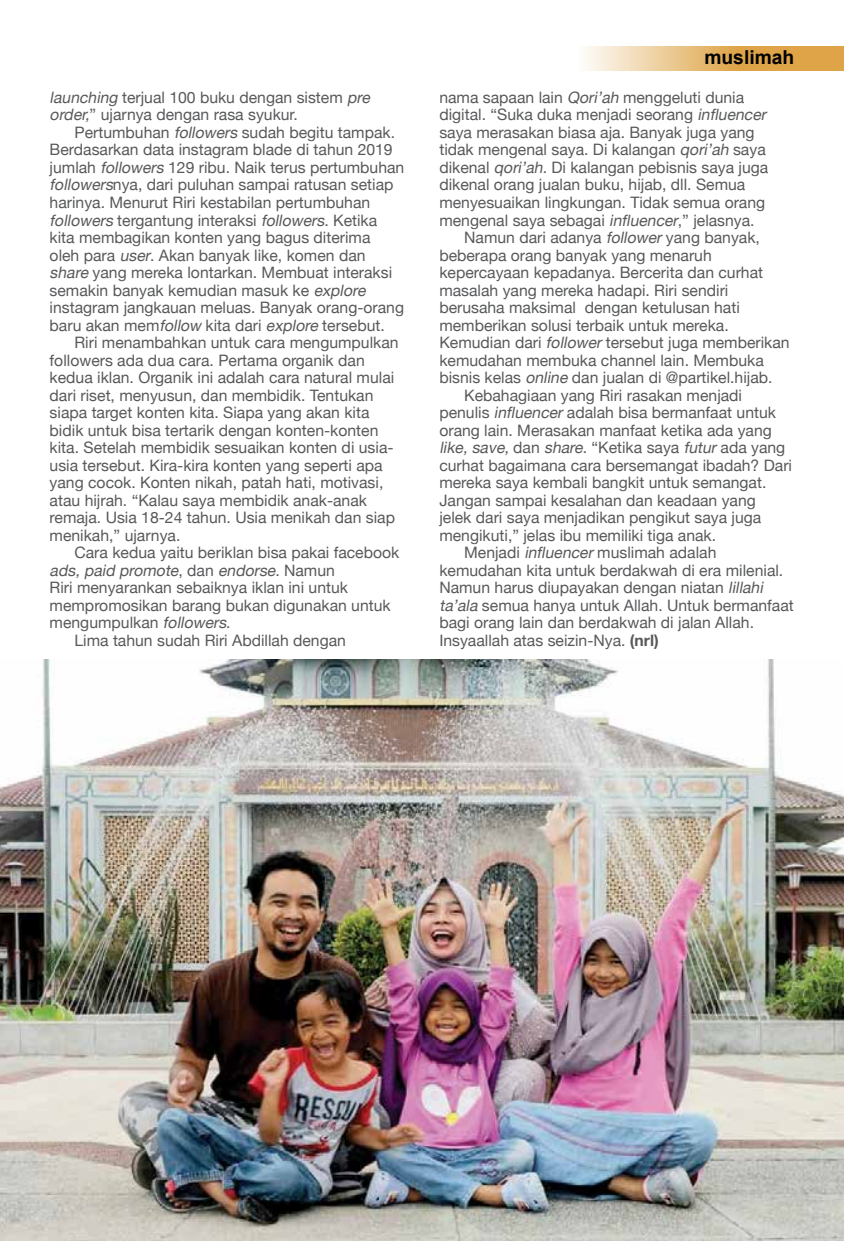
<style>
.page{position:relative;width:844px;height:1241px;background:#fff}
.page>*{position:absolute;margin:0;border:0;box-sizing:border-box;transform-origin:0 0}
.t1{font:700 19.25px "Arial";color:#000}
.t2{font:15.75px/17.5px "Helvetica Neue";color:#58595b}
.t3{font:italic 15.75px "Helvetica Neue";color:#58595b}
.s1{font-style:italic}
.s2{font-style:normal}
.s3{font-weight:700}
</style>
<div class="page">
<svg style="left:586px;top:46px;width:257px;height:25px;background:#e6bd79"></svg>
<img style="left:0;top:659px;width:843px;height:581px">
<p class="t2" style="left:50px;top:88px;width:325px"><span class="s1">launching</span> terjual 100 buku dengan sistem <span class="s1">pre order,</span>” ujarnya dengan rasa syukur.</p>
<p class="t2" style="left:50px;top:123px;width:356px;text-indent:25px">Pertumbuhan <span class="s1">followers</span> sudah begitu tampak.<br>Berdasarkan data instagram blade di tahun 2019 jumlah <span class="s1">followers</span> 129 ribu. Naik terus pertumbuhan <span class="s1">followers</span>nya, dari puluhan sampai ratusan setiap harinya. Menurut Riri kestabilan pertumbuhan <span class="s1">followers</span> tergantung interaksi <span class="s1">followers</span>. Ketika kita membagikan konten yang bagus diterima<br>oleh para <span class="s1">user</span>. Akan banyak like, komen dan <span class="s1">share</span> yang mereka lontarkan. Membuat interaksi semakin banyak kemudian masuk ke <span class="s1">explore </span>instagram jangkauan meluas. Banyak orang-orang baru akan mem<span class="s1">follow</span> kita dari <span class="s1">explore</span> tersebut.</p>
<p class="t2" style="left:50px;top:333px;width:350px;text-indent:25px">Riri menambahkan untuk cara mengumpulkan followers ada dua cara. Pertama organik dan kedua iklan. Organik ini adalah cara natural mulai dari riset, menyusun, dan membidik. Tentukan siapa target konten kita. Siapa yang akan kita bidik untuk bisa tertarik dengan konten-konten kita. Setelah membidik sesuaikan konten di usia&shy;usia tersebut. Kira-kira konten yang seperti apa yang cocok. Konten nikah, patah hati, motivasi, atau hijrah. “Kalau saya membidik anak-anak remaja. Usia 18-24 tahun. Usia menikah dan siap menikah,” ujarnya.</p>
<p class="t2" style="left:74px;top:543px;width:326px">Cara kedua yaitu beriklan bisa pakai facebook</p>
<p class="t3" style="left:50px;top:560px;width:287px">ads, paid promote<span class="s2">, d a n</span> endorse<span class="s2">. N a m u n</span></p>
<p class="t2" style="left:50px;top:578px;width:300px">Riri menyarankan sebaiknya iklan ini untuk</p>
<p class="t2" style="left:50px;top:596px;width:342px">mempromosikan barang bukan digunakan untuk</p>
<p class="t2" style="left:50px;top:613px;width:182px">mengumpulkan <span class="s1">followers</span>.</p>
<p class="t2" style="left:74px;top:631px;width:273px">Lima tahun sudah Riri Abdillah dengan</p>
<p class="t1" style="left:704px;top:43px;width:91px">muslimah</p>
<p class="t2" style="left:439px;top:88px;width:306px">nama sapaan lain <span class="s1">Qori’ah</span> menggeluti dunia</p>
<p class="t2" style="left:439px;top:106px;width:331px">digital. “Suka duka menjadi seorang <span class="s1">influencer</span></p>
<p class="t2" style="left:439px;top:123px;width:317px">saya merasakan biasa aja. Banyak juga yang</p>
<p class="t2" style="left:439px;top:141px;width:328px">tidak mengenal saya. Di kalangan <span class="s1">qori’ah</span> saya</p>
<p class="t2" style="left:439px;top:158px;width:330px">dikenal <span class="s1">qori’ah</span>. Di kalangan pebisnis saya juga</p>
<p class="t2" style="left:439px;top:176px;width:307px">dikenal orang jualan buku, hijab, dll. Semua</p>
<p class="t2" style="left:439px;top:193px;width:327px">menyesuaikan lingkungan. Tidak semua orang</p>
<p class="t2" style="left:439px;top:211px;width:317px">mengenal saya sebagai <span class="s1">influencer</span>,” jelasnya.</p>
<p class="t2" style="left:464px;top:228px;width:297px">Namun dari adanya <span class="s1">follower</span> yang banyak,</p>
<p class="t2" style="left:439px;top:246px;width:274px">beberapa orang banyak yang menaruh</p>
<p class="t2" style="left:439px;top:263px;width:325px">kepercayaan kepadanya. Bercerita dan curhat</p>
<p class="t2" style="left:439px;top:281px;width:290px">masalah yang mereka hadapi. Riri sendiri</p>
<p class="t2" style="left:439px;top:298px;width:302px">berusaha maksimal dengan ketulusan hati</p>
<p class="t2" style="left:439px;top:316px;width:291px">memberikan solusi terbaik untuk mereka.</p>
<p class="t2" style="left:439px;top:333px;width:352px">Kemudian dari <span class="s1">follower</span> tersebut juga memberikan</p>
<p class="t2" style="left:439px;top:351px;width:326px">kemudahan membuka channel lain. Membuka</p>
<p class="t2" style="left:439px;top:368px;width:334px">bisnis kelas <span class="s1">online</span> dan jualan di @partikel.hijab.</p>
<p class="t2" style="left:464px;top:386px;width:279px">Kebahagiaan yang Riri rasakan menjadi</p>
<p class="t2" style="left:439px;top:403px;width:338px">penulis <span class="s1">influencer</span> adalah bisa bermanfaat untuk</p>
<p class="t2" style="left:439px;top:421px;width:334px">orang lain. Merasakan manfaat ketika ada yang</p>
<p class="t2" style="left:439px;top:438px;width:347px"><span class="s1">like, save,</span> d a n <span class="s1">share</span>. “ Ket i ka s aya <span class="s1">futur</span> ad a ya n g</p>
<p class="t2" style="left:439px;top:456px;width:354px">curhat bagaimana cara bersemangat ibadah? Dari</p>
<p class="t2" style="left:439px;top:473px;width:328px">mereka saya kembali bangkit untuk semangat.</p>
<p class="t2" style="left:439px;top:491px;width:318px">Jangan sampai kesalahan dan keadaan yang</p>
<p class="t2" style="left:439px;top:508px;width:323px">jelek dari saya menjadikan pengikut saya juga</p>
<p class="t2" style="left:439px;top:526px;width:278px">mengikuti,” jelas ibu memiliki tiga anak.</p>
<p class="t2" style="left:464px;top:543px;width:254px">Menjadi <span class="s1">influencer</span> muslimah adalah</p>
<p class="t2" style="left:439px;top:561px;width:345px">kemudahan kita untuk berdakwah di era milenial.</p>
<p class="t2" style="left:439px;top:578px;width:328px">Namun harus diupayakan dengan niatan <span class="s1">lillahi</span></p>
<p class="t2" style="left:439px;top:596px;width:356px"><span class="s1">ta’ala</span> semua hanya untuk Allah. Untuk bermanfaat</p>
<p class="t2" style="left:439px;top:613px;width:316px">bagi orang lain dan berdakwah di jalan Allah.</p>
<p class="t2" style="left:439px;top:631px;width:221px">Insyaallah atas seizin-Nya. <span class="s3">(nrl)</span></p>
</div>
